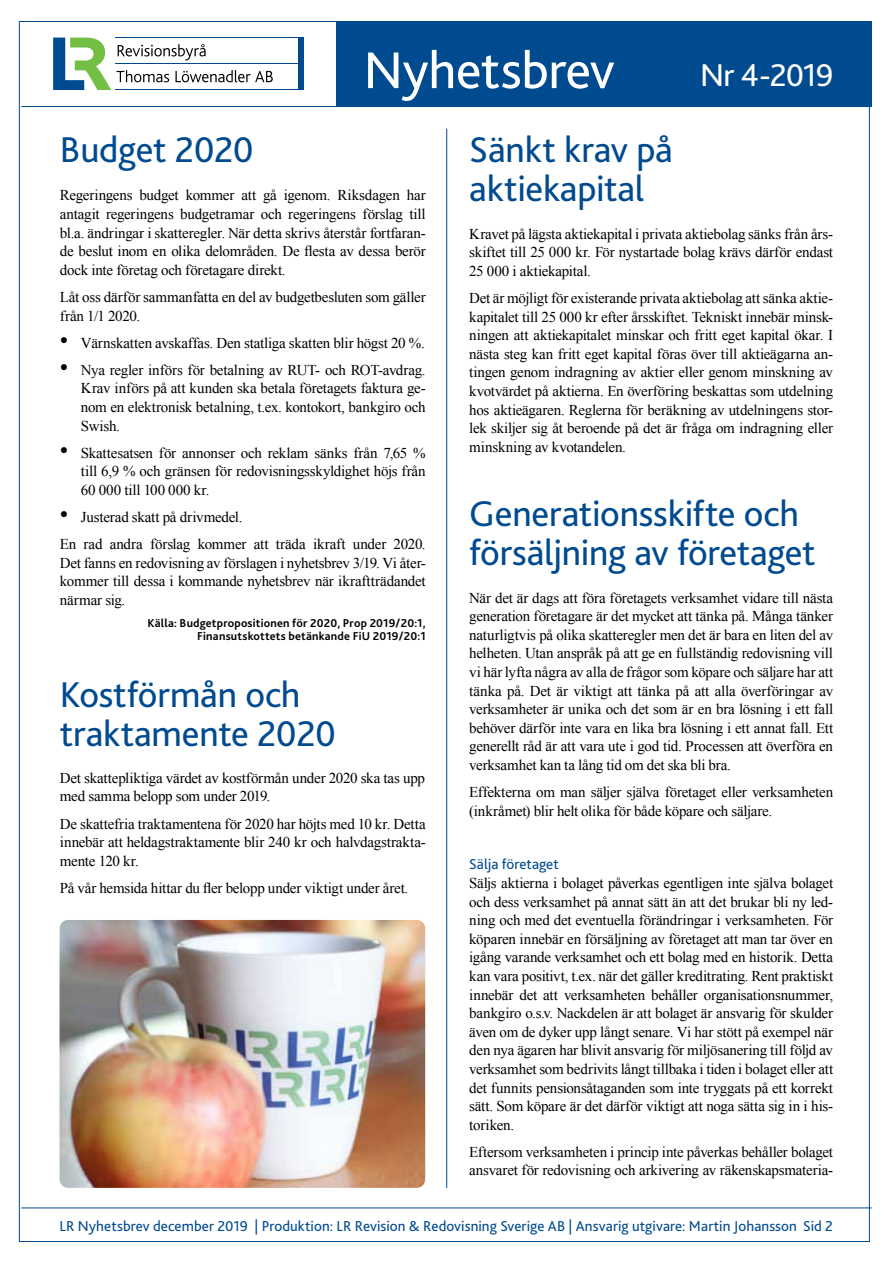
<style>
.page{position:relative;width:893px;height:1263px;background:#fff}
.page>*{position:absolute;margin:0;border:0;box-sizing:border-box;transform-origin:0 0}
.t1{font:54px "Bliss 2";letter-spacing:-.01em;color:#fff}
.t2{font:37.5px/39px "Bliss 2";letter-spacing:-.005em;color:#004a8f}
.t3{font:33px "Bliss 2";letter-spacing:-.035em;color:#fff}
.t4{font:15px/18.6px "Times New Roman";letter-spacing:-.015em;color:#000;text-align:justify}
.t5{font:15px "Bliss 2";letter-spacing:.005em;color:#004a8f}
.t6{font:700 12px/13.5px "Bliss 2";letter-spacing:.015em;color:#000;text-align:right}
.s1{font-size:24px}
</style>
<div class="page">
<hr style="left:21px;top:106px;width:851px;height:1px;background:#004a8f">
<div style="left:336px;top:21px;width:536px;height:85px;background:#004a8f"></div>
<hr style="left:21px;top:1208px;width:851px;height:1px;background:#004a8f">
<hr style="left:446px;top:129px;width:1px;height:1059px;background:#004a8f">
<img style="left:60px;top:920px;width:365px;height:268px">
<svg style="left:118px;top:44px;width:88px;height:16px"></svg>
<svg style="left:117px;top:70px;width:52px;height:12px"></svg>
<svg style="left:175px;top:70px;width:98px;height:12px"></svg>
<div style="left:299px;top:38px;width:5px;height:52px;background:#004a8f"></div>
<svg style="left:53px;top:38px;width:58px;height:52px"></svg>
<hr style="left:115px;top:38px;width:188px;height:1px;background:#004a8f">
<hr style="left:115px;top:89px;width:188px;height:1px;background:#004a8f">
<hr style="left:115px;top:63px;width:188px;height:1px;background:#004a8f">
<h1 class="t1" style="left:364px;top:37px;width:253px">Nyhetsbrev</h1>
<h3 class="t3" style="left:700px;top:54px;width:135px">Nr 4-2019</h3>
<h2 class="t2" style="left:60px;top:129px;width:195px">Budget 2020</h2>
<p class="t4" style="left:60px;top:186px;width:367px">Regeringens budget kommer att gå igenom. Riksdagen har antagit regeringens budgetramar och regeringens förslag till bl.a. ändringar i skatteregler. När detta skrivs återstår fortfaran&shy;de beslut inom en olika delområden. De flesta av dessa berör dock inte företag och företagare direkt.</p>
<p class="t4" style="left:60px;top:287px;width:367px">Låt oss därför sammanfatta en del av budgetbesluten som gäller från 1/1 2020.</p>
<p class="t4" style="left:60px;top:333px;width:366px"><span class="s1">•</span> Värnskatten avskaffas. Den statliga skatten blir högst 20 %.</p>
<p class="t4" style="left:81px;top:360px;width:346px;text-indent:-21px"><span class="s1">•</span> Nya regler införs för betalning av RUT- och ROT-avdrag.<br>Krav införs på att kunden ska betala företagets faktura ge&shy;nom en elektronisk betalning, t.ex. kontokort, bankgiro och Swish.</p>
<p class="t4" style="left:81px;top:443px;width:346px;text-indent:-21px"><span class="s1">•</span> Skattesatsen för annonser och reklam sänks från 7,65 % till 6,9 % och gränsen för redovisningsskyldighet höjs från 60 000 till 100 000 kr.</p>
<p class="t4" style="left:60px;top:503px;width:367px;line-height:27.2px"><span class="s1">•</span> Justerad skatt på drivmedel.<br>En rad andra förslag kommer att träda ikraft under 2020.</p>
<p class="t4" style="left:60px;top:553px;width:367px">Det fanns en redovisning av förslagen i nyhetsbrev 3/19. Vi åter&shy;kommer till dessa i kommande nyhetsbrev när ikraftträdandet närmar sig.</p>
<p class="t6" style="left:148px;top:616px;width:280px">Källa: Budgetpropositionen för 2020, Prop 2019/20:1,<br>Finansutskottets betänkande FiU 2019/20:1</p>
<h2 class="t2" style="left:60px;top:674px;width:278px">Kostförmån och traktamente 2020</h2>
<p class="t4" style="left:60px;top:768px;width:367px">Det skattepliktiga värdet av kostförmån under 2020 ska tas upp med samma belopp som under 2019.</p>
<p class="t4" style="left:60px;top:814px;width:367px">De skattefria traktamentena för 2020 har höjts med 10 kr. Detta innebär att heldagstraktamente blir 240 kr och halvdagstrakta&shy;mente 120 kr.</p>
<p class="t4" style="left:60px;top:878px;width:350px">På vår hemsida hittar du fler belopp under viktigt under året.</p>
<h2 class="t2" style="left:469px;top:129px;width:205px">Sänkt krav på aktiekapital</h2>
<p class="t4" style="left:469px;top:224px;width:365px">Kravet på lägsta aktiekapital i privata aktiebolag sänks från års&shy;skiftet till 25 000 kr. För nystartade bolag krävs därför endast 25 000 i aktiekapital.</p>
<p class="t4" style="left:469px;top:288px;width:365px">Det är möjligt för existerande privata aktiebolag att sänka aktie&shy;kapitalet till 25 000 kr efter årsskiftet. Tekniskt innebär minsk&shy;ningen att aktiekapitalet minskar och fritt eget kapital ökar. I nästa steg kan fritt eget kapital föras över till aktieägarna an&shy;tingen genom indragning av aktier eller genom minskning av kvotvärdet på aktierna. En överföring beskattas som utdelning hos aktieägaren. Reglerna för beräkning av utdelningens stor&shy;lek skiljer sig åt beroende på det är fråga om indragning eller minskning av kvotandelen.</p>
<h2 class="t2" style="left:469px;top:493px;width:348px">Generationsskifte och försäljning av företaget</h2>
<p class="t4" style="left:469px;top:588px;width:365px">När det är dags att föra företagets verksamhet vidare till nästa generation företagare är det mycket att tänka på. Många tänker naturligtvis på olika skatteregler men det är bara en liten del av helheten. Utan anspråk på att ge en fullständig redovisning vill vi här lyfta några av alla de frågor som köpare och säljare har att tänka på. Det är viktigt att tänka på att alla överföringar av verksamheter är unika och det som är en bra lösning i ett fall behöver därför inte vara en lika bra lösning i ett annat fall. Ett generellt råd är att vara ute i god tid. Processen att överföra en verksamhet kan ta lång tid om det ska bli bra.</p>
<p class="t4" style="left:469px;top:782px;width:365px">Effekterna om man säljer själva företaget eller verksamheten (inkråmet) blir helt olika för både köpare och säljare.</p>
<p class="t5" style="left:469px;top:855px;width:91px">Sälja företaget</p>
<p class="t4" style="left:469px;top:873px;width:365px">Säljs aktierna i bolaget påverkas egentligen inte själva bolaget och dess verksamhet på annat sätt än att det brukar bli ny led&shy;ning och med det eventuella förändringar i verksamheten. För köparen innebär en försäljning av företaget att man tar över en igång varande verksamhet och ett bolag med en historik. Detta kan vara positivt, t.ex. när det gäller kreditrating. Rent praktiskt innebär det att verksamheten behåller organisationsnummer, bankgiro o.s.v. Nackdelen är att bolaget är ansvarig för skulder även om de dyker upp långt senare. Vi har stött på exempel när den nya ägaren har blivit ansvarig för miljösanering till följd av verksamhet som bedrivits långt tillbaka i tiden i bolaget eller att det funnits pensionsåtaganden som inte tryggats på ett korrekt sätt. Som köpare är det därför viktigt att noga sätta sig in i his&shy;toriken.</p>
<p class="t4" style="left:469px;top:1142px;width:365px">Eftersom verksamheten i princip inte påverkas behåller bolaget ansvaret för redovisning och arkivering av räkenskapsmateria-</p>
<p class="t5" style="left:60px;top:1217px;width:775px">LR Nyhetsbrev december 2019 | Produktion: LR Revision &amp; Redovisning Sverige AB | Ansvarig utgivare: Martin Johansson Sid 2</p>
</div>
